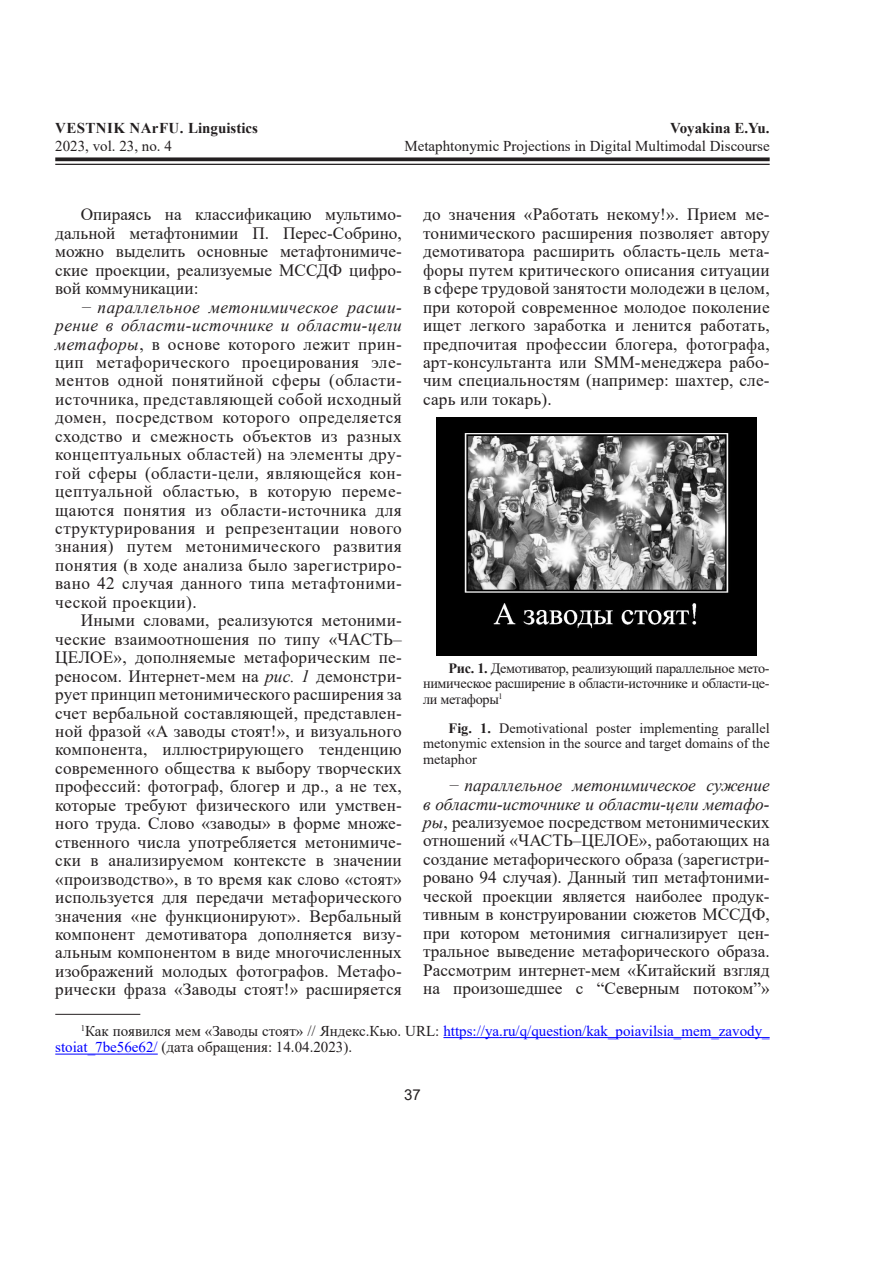
<style>
.page{position:relative;width:893px;height:1263px;background:#fff}
.page>*{position:absolute;margin:0;border:0;box-sizing:border-box;transform-origin:0 0}
._8_ОснТекст{font:17.25px/18.5px "Times New Roman";letter-spacing:.01em;color:#231f20;text-align:justify}
._6_Сноска{font:15px/16.5px "Times New Roman";color:#231f20}
.t1{font:700 15px "Times New Roman";color:#231f20}
.t2{font:15px "Arial";color:#231f20}
.Рис__подпись{font:14.25px/15.8px "Times New Roman";letter-spacing:-.025em;color:#231f20;text-align:justify}
.Рис__подпись_англ{font:14.25px/15.8px "Times New Roman";color:#231f20;text-align:justify}
.s1{font-style:italic}
.s2{font-weight:700}
.s3{color:#00f}
</style>
<div class="page">
<svg style="left:55px;top:157px;width:715px;height:4px;background:#3c3839"></svg>
<hr style="left:55px;top:164px;width:715px;height:1px;background:#231f20">
<img style="left:437px;top:418px;width:319px;height:238px">
<hr style="left:55px;top:1014px;width:85px;height:1px;background:#231f20">
<hr style="left:443px;top:1037px;width:327px;height:1px;background:#00f">
<hr style="left:55px;top:1054px;width:103px;height:1px;background:#00f">
<p class="t1" style="left:55px;top:117px;width:204px">VESTNIK NArFU. Linguistics</p>
<p class="t1" style="left:670px;top:117px;width:101px">Voyakina E.Yu.</p>
<p class="_6_Сноска" style="left:55px;top:137px;width:118px">2023, vol. 23, no. 4</p>
<p class="_6_Сноска" style="left:404px;top:137px;width:367px">Metaphtonymic Projections in Digital Multimodal Discourse</p>
<p class="_8_ОснТекст" style="left:55px;top:205px;width:348px;text-indent:26px">Опираясь на классификацию мультимо&shy;дальной метафтонимии П. Переc-Собрино, можно выделить основные метафтонимиче&shy;ские проекции, реализуемые МССДФ цифро&shy;вой коммуникации:</p>
<p class="_8_ОснТекст" style="left:55px;top:297px;width:348px;text-indent:26px"><span class="s1">− параллельное метонимическое расши&shy;рение в области-источнике и области-цели метафоры</span>, в основе которого лежит прин&shy;цип метафорического проецирования эле&shy;ментов одной понятийной сферы (области&shy;источника, представляющей собой исходный домен, посредством которого определяется сходство и смежность объектов из разных концептуальных областей) на элементы дру&shy;гой сферы (области-цели, являющейся кон&shy;цептуальной областью, в которую переме&shy;щаются понятия из области-источника для структурирования и репрезентации нового знания) путем метонимического развития понятия (в ходе анализа было зарегистриро&shy;вано 42 случая данного типа метафтоними&shy;ческой проекции).</p>
<p class="_8_ОснТекст" style="left:55px;top:611px;width:348px;text-indent:26px">Иными словами, реализуются метоними&shy;ческие взаимоотношения по типу «ЧАСТЬ– ЦЕЛОЕ», дополняемые метафорическим пе&shy;реносом. Интернет-мем на <span class="s1">рис. 1</span> демонстри&shy;рует принцип метонимического расширения за счет вербальной составляющей, представлен&shy;ной фразой «А заводы стоят!», и визуального компонента, иллюстрирующего тенденцию современного общества к выбору творческих профессий: фотограф, блогер и др., а не тех, которые требуют физического или умствен&shy;ного труда. Слово «заводы» в форме множе&shy;ственного числа употребляется метонимиче&shy;ски в анализируемом контексте в значении «производство», в то время как слово «стоят» используется для передачи метафорического значения «не функционируют». Вербальный компонент демотиватора дополняется визу&shy;альным компонентом в виде многочисленных изображений молодых фотографов. Метафо&shy;рически фраза «Заводы стоят!» расширяется</p>
<p class="_8_ОснТекст" style="left:423px;top:205px;width:348px">до значения «Работать некому!». Прием ме&shy;тонимического расширения позволяет автору демотиватора расширить область-цель мета&shy;форы путем критического описания ситуации в сфере трудовой занятости молодежи в целом, при которой современное молодое поколение ищет легкого заработка и ленится работать, предпочитая профессии блогера, фотографа, арт-консультанта или SMM-менеджера рабо&shy;чим специальностям (например: шахтер, сле&shy;сарь или токарь).</p>
<p class="Рис__подпись" style="left:423px;top:659px;width:348px;text-indent:26px"><span class="s2">Рис. 1.</span> Демотиватор, реализующий параллельное мето&shy;нимическое расширение в области-источнике и области-це&shy;ли метафоры<sup>1</sup></p>
<p class="Рис__подпись_англ" style="left:423px;top:719px;width:348px;text-indent:26px"><span class="s2">Fig. 1.</span> Demotivational poster implementing parallel metonymic extension in the source and target domains of the metaphor</p>
<p class="_8_ОснТекст" style="left:423px;top:775px;width:348px;text-indent:26px"><span class="s1">− параллельное метонимическое сужение в области-источнике и области-цели метафо&shy;ры</span>, реализуемое посредством метонимических отношений «ЧАСТЬ–ЦЕЛОЕ», работающих на создание метафорического образа (зарегистри&shy;ровано 94 случая). Данный тип метафтоними&shy;ческой проекции является наиболее продук&shy;тивным в конструировании сюжетов МССДФ, при котором метонимия сигнализирует цен&shy;тральное выведение метафорического образа.<br>Рассмотрим интернет-мем «Китайский взгляд на произошедшее с “Северным потоком”»</p>
<p class="_6_Сноска" style="left:55px;top:1022px;width:716px;text-indent:26px"><sup>1</sup>Как появился мем «Заводы стоят» // Яндекс.Кью. URL: <span class="s3">https://ya.ru/q/question/kak_poiavilsia_mem_zavody_ stoiat_7be56e62/</span> (дата обращения: 14.04.2023).</p>
<p class="t2" style="left:404px;top:1084px;width:18px">37</p>
</div>
